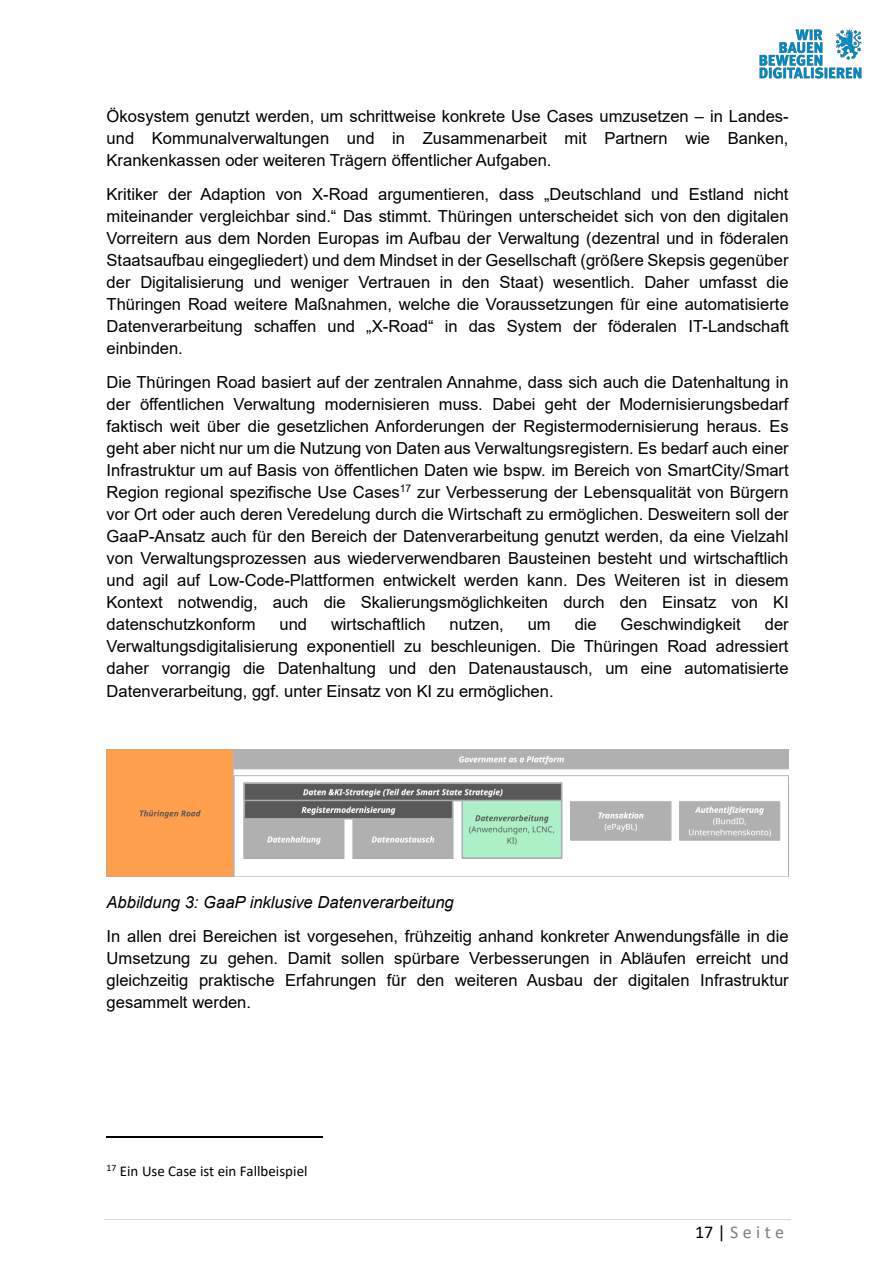
<style>
.page{position:relative;width:895px;height:1265px;background:#fff}
.page>*{position:absolute;margin:0;border:0;box-sizing:border-box;transform-origin:0 0}
.t1{font:18px "Calibri";letter-spacing:.24em;color:#7f7f7f}
.t2{font:16.65px/22px "Arial";color:#000;text-align:justify}
.t3{font:italic 16.65px "Arial";color:#000}
.t4{font:15px "Calibri";color:#000}
.t5{font:9.75px "Calibri";color:#000}
.s1{color:#000}
</style>
<div class="page">
<img style="left:759px;top:29px;width:103px;height:50px">
<hr style="left:104px;top:1219px;width:687px;height:1px;background:#d9d9d9">
<hr style="left:107px;top:1137px;width:216px;height:1px;background:#000">
<img style="left:107px;top:749px;width:682px;height:128px">
<p class="t2" style="left:107px;top:107px;width:683px">Ökosystem genutzt werden, um schrittweise konkrete Use Cases umzusetzen – in Landes&shy;und Kommunalverwaltungen und in Zusammenarbeit mit Partnern wie Banken, Krankenkassen oder weiteren Trägern öffentlicher Aufgaben.</p>
<p class="t2" style="left:107px;top:185px;width:684px">Kritiker der Adaption von X-Road argumentieren, dass „Deutschland und Estland nicht miteinander vergleichbar sind.“ Das stimmt. Thüringen unterscheidet sich von den digitalen Vorreitern aus dem Norden Europas im Aufbau der Verwaltung (dezentral und in föderalen Staatsaufbau eingegliedert) und dem Mindset in der Gesellschaft (größere Skepsis gegenüber der Digitalisierung und weniger Vertrauen in den Staat) wesentlich. Daher umfasst die Thüringen Road weitere Maßnahmen, welche die Voraussetzungen für eine automatisierte Datenverarbeitung schaffen und „X-Road“ in das System der föderalen IT-Landschaft einbinden.</p>
<p class="t2" style="left:107px;top:373px;width:684px">Die Thüringen Road basiert auf der zentralen Annahme, dass sich auch die Datenhaltung in der öffentlichen Verwaltung modernisieren muss. Dabei geht der Modernisierungsbedarf faktisch weit über die gesetzlichen Anforderungen der Registermodernisierung heraus. Es geht aber nicht nur um die Nutzung von Daten aus Verwaltungsregistern. Es bedarf auch einer Infrastruktur um auf Basis von öffentlichen Daten wie bspw. im Bereich von SmartCity/Smart Region regional spezifische Use Cases<sup>17</sup> zur Verbesserung der Lebensqualität von Bürgern vor Ort oder auch deren Veredelung durch die Wirtschaft zu ermöglichen. Desweitern soll der GaaP-Ansatz auch für den Bereich der Datenverarbeitung genutzt werden, da eine Vielzahl von Verwaltungsprozessen aus wiederverwendbaren Bausteinen besteht und wirtschaftlich und agil auf Low-Code-Plattformen entwickelt werden kann. Des Weiteren ist in diesem Kontext notwendig, auch die Skalierungsmöglichkeiten durch den Einsatz von KI datenschutzkonform</p>
<p class="t2" style="left:280px;top:615px;width:29px">und</p>
<p class="t2" style="left:331px;top:615px;width:96px">wirtschaftlich</p>
<p class="t2" style="left:450px;top:615px;width:56px">nutzen,</p>
<p class="t2" style="left:528px;top:615px;width:24px">um</p>
<p class="t2" style="left:575px;top:615px;width:24px">die</p>
<p class="t2" style="left:621px;top:615px;width:122px">Geschwindigkeit</p>
<p class="t2" style="left:107px;top:615px;width:684px;text-indent:658px">der Verwaltungsdigitalisierung exponentiell zu beschleunigen. Die Thüringen Road adressiert daher vorrangig die Datenhaltung und den Datenaustausch, um eine automatisierte Datenverarbeitung, ggf. unter Einsatz von KI zu ermöglichen.</p>
<p class="t3" style="left:107px;top:896px;width:349px">Abbildung 3: GaaP inklusive Datenverarbeitung</p>
<p class="t2" style="left:107px;top:927px;width:684px">In allen drei Bereichen ist vorgesehen, frühzeitig anhand konkreter Anwendungsfälle in die Umsetzung zu gehen. Damit sollen spürbare Verbesserungen in Abläufen erreicht und gleichzeitig praktische Erfahrungen für den weiteren Ausbau der digitalen Infrastruktur gesammelt werden.</p>
<p class="t5" style="left:107px;top:1163px;width:11px">17</p>
<p class="t4" style="left:120px;top:1164px;width:189px">Ein Use Case ist ein Fallbeispiel</p>
<p class="t1" style="left:695px;top:1225px;width:91px"><span class="s1">17|</span> Seite</p>
</div>
